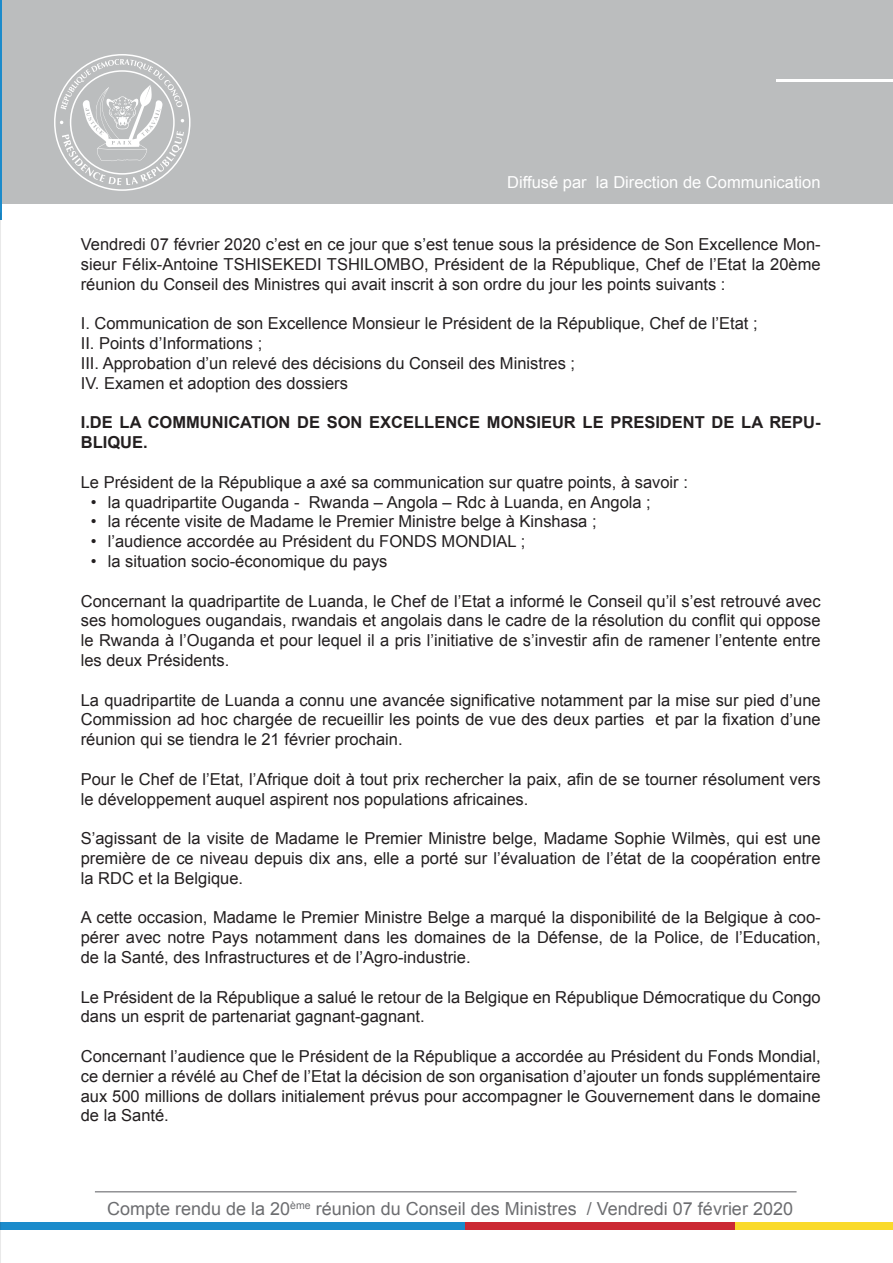
<style>
.page{position:relative;width:893px;height:1263px;background:#fff}
.page>*{position:absolute;margin:0;border:0;box-sizing:border-box;transform-origin:0 0}
.t1{font:18px "Arial";color:#6c6d70}
.t2{font:16.5px/19.8px "Arial";color:#231f20;text-align:justify}
.t3{font:700 16.5px/19.8px "Arial";color:#231f20}
.t4{font:16.5px "Arial";color:#fff}
</style>
<div class="page">
<div style="left:0;top:0;width:893px;height:204px;background:#bbbdbe"></div>
<hr style="left:776px;top:79px;width:117px;height:3px;background:#fff">
<svg style="left:54px;top:54px;width:137px;height:137px"></svg>
<hr style="left:95px;top:1191px;width:701px;height:1px;background:#6c6d70">
<div style="left:0;top:1222px;width:465px;height:7px;background:#1b8bcb"></div>
<div style="left:465px;top:1222px;width:271px;height:7px;background:#cb2933"></div>
<div style="left:736px;top:1222px;width:157px;height:7px;background:#fada2a"></div>
<hr style="left:0;top:0;width:1px;height:219px;background:#1b8bcb">
<svg style="left:0;top:213px;width:1px;height:1050px"></svg>
<p class="t4" style="left:507px;top:171px;width:315px">Diffusé par la Direction de Communication</p>
<p class="t2" style="left:81px;top:235px;width:741px">Vendredi 07 février 2020 c’est en ce jour que s’est tenue sous la présidence de Son Excellence Mon&shy;sieur Félix-Antoine TSHISEKEDI TSHILOMBO, Président de la République, Chef de l’Etat la 20ème réunion du Conseil des Ministres qui avait inscrit à son ordre du jour les points suivants :</p>
<p class="t2" style="left:81px;top:314px;width:678px">I. Communication de son Excellence Monsieur le Président de la République, Chef de l’Etat ;</p>
<p class="t2" style="left:81px;top:334px;width:183px">II. Points d’Informations ;</p>
<p class="t2" style="left:81px;top:353px;width:496px">III. Approbation d’un relevé des décisions du Conseil des Ministres ;</p>
<p class="t2" style="left:81px;top:373px;width:269px">IV. Examen et adoption des dossiers</p>
<p class="t3" style="left:81px;top:413px;width:741px">I.DE LA COMMUNICATION DE SON EXCELLENCE MONSIEUR LE PRESIDENT DE LA REPU-<br>BLIQUE.</p>
<p class="t2" style="left:81px;top:472px;width:609px">Le Président de la République a axé sa communication sur quatre points, à savoir :</p>
<p class="t2" style="left:91px;top:492px;width:562px">• la quadripartite Ouganda - Rwanda – Angola – Rdc à Luanda, en Angola ;</p>
<p class="t2" style="left:91px;top:512px;width:507px">• la récente visite de Madame le Premier Ministre belge à Kinshasa ;</p>
<p class="t2" style="left:91px;top:532px;width:436px">• l’audience accordée au Président du FONDS MONDIAL ;</p>
<p class="t2" style="left:91px;top:551px;width:298px">• la situation socio-économique du pays</p>
<p class="t2" style="left:81px;top:591px;width:741px">Concernant la quadripartite de Luanda, le Chef de l’Etat a informé le Conseil qu’il s’est retrouvé avec ses homologues ougandais, rwandais et angolais dans le cadre de la résolution du conflit qui oppose le Rwanda à l’Ouganda et pour lequel il a pris l’initiative de s’investir afin de ramener l’entente entre les deux Présidents.</p>
<p class="t2" style="left:81px;top:690px;width:741px">La quadripartite de Luanda a connu une avancée significative notamment par la mise sur pied d’une Commission ad hoc chargée de recueillir les points de vue des deux parties et par la fixation d’une réunion qui se tiendra le 21 février prochain.</p>
<p class="t2" style="left:81px;top:769px;width:741px">Pour le Chef de l’Etat, l’Afrique doit à tout prix rechercher la paix, afin de se tourner résolument vers le développement auquel aspirent nos populations africaines.</p>
<p class="t2" style="left:81px;top:829px;width:741px">S’agissant de la visite de Madame le Premier Ministre belge, Madame Sophie Wilmès, qui est une première de ce niveau depuis dix ans, elle a porté sur l’évaluation de l’état de la coopération entre la RDC et la Belgique.</p>
<p class="t2" style="left:81px;top:908px;width:741px">A cette occasion, Madame le Premier Ministre Belge a marqué la disponibilité de la Belgique à coo&shy;pérer avec notre Pays notamment dans les domaines de la Défense, de la Police, de l’Education, de la Santé, des Infrastructures et de l’Agro-industrie.</p>
<p class="t2" style="left:81px;top:987px;width:741px">Le Président de la République a salué le retour de la Belgique en République Démocratique du Congo dans un esprit de partenariat gagnant-gagnant.</p>
<p class="t2" style="left:81px;top:1046px;width:741px">Concernant l’audience que le Président de la République a accordée au Président du Fonds Mondial, ce dernier a révélé au Chef de l’Etat la décision de son organisation d’ajouter un fonds supplémentaire aux 500 millions de dollars initialement prévus pour accompagner le Gouvernement dans le domaine de la Santé.</p>
<p class="t1" style="left:107px;top:1197px;width:687px">Compte rendu de la 20<sup>ème</sup> réunion du Conseil des Ministres / Vendredi 07 février 2020</p>
</div>
